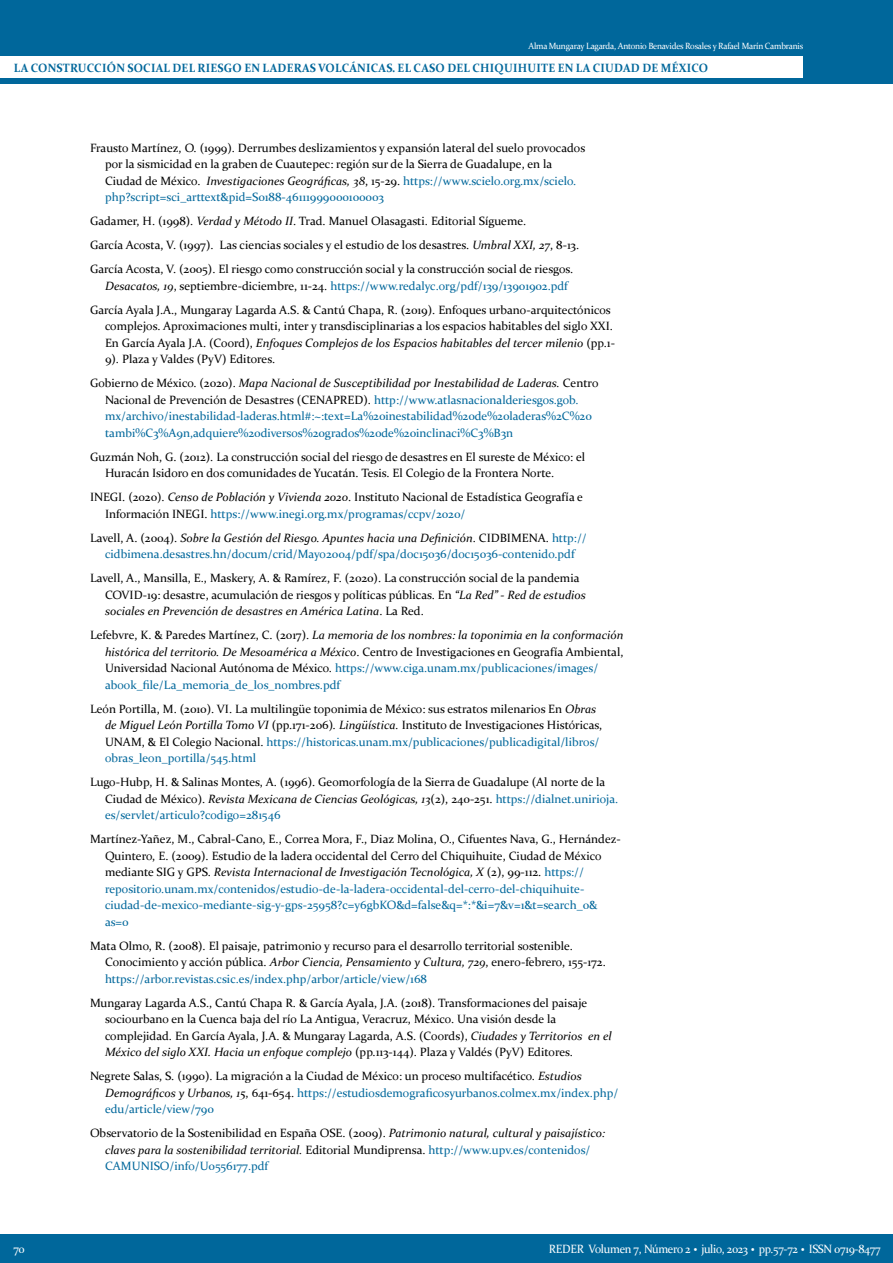
<style>
.page{position:relative;width:893px;height:1263px;background:#fff}
.page>*{position:absolute;margin:0;border:0;box-sizing:border-box;transform-origin:0 0}
.Referencias{font:12px/16.5px "Constantia";color:#000}
.Referencias-2{font:12px/16.5px "Constantia";color:#00679b}
.Referencias-3{font:italic 12px/16.5px "Constantia";color:#000}
.t1{font:700 12px "Constantia";letter-spacing:.02em;color:#00679b;scale:.95 1}
.t2{font:12px "Constantia";letter-spacing:-.025em;color:#fff;scale:.95 1}
.t3{font:9px "Constantia";letter-spacing:-.025em;color:#fff;scale:.95 1}
.s1{font-style:italic}
.s2{color:#00679b}
.s3{color:#000}
.s4{font-style:italic;color:#000}
.s5{font-style:normal}
.s6{font-style:normal;color:#00679b}
.s7{font-weight:700;font-size:18px}
</style>
<div class="page">
<div style="left:0;top:0;width:893px;height:84px;background:#00679b"></div>
<div style="left:0;top:56px;width:803px;height:22px;background:#fff"></div>
<div style="left:0;top:1234px;width:893px;height:29px;background:#00679b"></div>
<p class="t3" style="left:528px;top:40px;width:291px">Alma Mungaray Lagarda, Antonio Benavides Rosales y Rafael Marín Cambranis</p>
<p class="t1" style="left:14px;top:59px;width:733px">LA CONSTRUCCIÓN SOCIAL DEL RIESGO EN LADERAS VOLCÁNICAS. EL CASO DEL CHIQUIHUITE EN LA CIUDAD DE MÉXICO</p>
<p class="Referencias" style="left:105px;top:139px;width:482px;text-indent:-15px">Frausto Martínez, O. (1999). Derrumbes deslizamientos y expansión lateral del suelo provocados por la sismicidad en la graben de Cuautepec: región sur de la Sierra de Guadalupe, en la Ciudad de México. <span class="s1">Investigaciones Geográficas, 38</span>, 15-29. <span class="s2">https://www.scielo.org.mx/scielo. php?script=sci_arttext&amp;pid=S0188-46111999000100003</span></p>
<p class="Referencias" style="left:90px;top:212px;width:438px">Gadamer, H. (1998). <span class="s1">Verdad y Método II</span>. Trad. Manuel Olasagasti. Editorial Sígueme.</p>
<p class="Referencias" style="left:90px;top:236px;width:491px">García Acosta, V. (1997). Las ciencias sociales y el estudio de los desastres. <span class="s1">Umbral XXI, 27</span>, 8-13.</p>
<p class="Referencias" style="left:105px;top:260px;width:470px;text-indent:-15px">García Acosta, V. (2005). El riesgo como construcción social y la construcción social de riesgos.<br><span class="s1">Desacatos, 19</span>, septiembre-diciembre, 11-24. <span class="s2">https://www.redalyc.org/pdf/139/13901902.pdf</span></p>
<p class="Referencias" style="left:105px;top:301px;width:511px;text-indent:-15px">García Ayala J.A., Mungaray Lagarda A.S. &amp; Cantú Chapa, R. (2019). Enfoques urbano-arquitectónicos complejos. Aproximaciones multi, inter y transdisciplinarias a los espacios habitables del siglo XXI.<br>En García Ayala J.A. (Coord), <span class="s1">Enfoques Complejos de los Espacios habitables del tercer milenio</span> (pp.1- 9). Plaza y Valdes (PyV) Editores.</p>
<p class="Referencias-2" style="left:105px;top:374px;width:495px;text-indent:-15px"><span class="s3">Gobierno de México. (2020).</span> <span class="s4">Mapa Nacional de Susceptibilidad por Inestabilidad de Laderas.</span> <span class="s3">Centro Nacional de Prevención de Desastres (CENAPRED).</span> http://www.atlasnacionalderiesgos.gob. mx/archivo/inestabilidad-laderas.html#:~:text=La%20inestabilidad%20de%20laderas%2C%20 tambi%C3%A9n,adquiere%20diversos%20grados%20de%20inclinaci%C3%B3n</p>
<p class="Referencias" style="left:105px;top:448px;width:482px;text-indent:-15px">Guzmán Noh, G. (2012). La construcción social del riesgo de desastres en El sureste de México: el<br>Huracán Isidoro en dos comunidades de Yucatán. Tesis. El Colegio de la Frontera Norte.</p>
<p class="Referencias" style="left:105px;top:488px;width:479px;text-indent:-15px">INEGI. (2020). <span class="s1">Censo de Población y Vivienda 2020</span>. Instituto Nacional de Estadística Geografía e<br>Información INEGI. <span class="s2">https://www.inegi.org.mx/programas/ccpv/2020/</span></p>
<p class="Referencias-2" style="left:90px;top:529px;width:498px;text-align:center"><span class="s3">Lavell, A. (2004).</span> <span class="s4">Sobre la Gestión del Riesgo. Apuntes hacia una Definición</span><span class="s3">. CIDBIMENA.</span> http:// cidbimena.desastres.hn/docum/crid/Mayo2004/pdf/spa/doc15036/doc15036-contenido.pdf</p>
<p class="Referencias" style="left:105px;top:569px;width:482px;text-indent:-15px">Lavell, A., Mansilla, E., Maskery, A. &amp; Ramírez, F. (2020). La construcción social de la pandemia<br>COVID-19: desastre, acumulación de riesgos y políticas públicas. En <span class="s1">“La Red” - Red de estudios sociales en Prevención de desastres en América Latina</span>. La Red.</p>
<p class="Referencias" style="left:105px;top:626px;width:520px;text-indent:-15px">Lefebvre, K. &amp; Paredes Martínez, C. (2017). <span class="s1">La memoria de los nombres: la toponimia en la conformación histórica del territorio. De Mesoamérica a México</span>. Centro de Investigaciones en Geografía Ambiental, Universidad Nacional Autónoma de México. <span class="s2">https://www.ciga.unam.mx/publicaciones/images/ abook_file/La_memoria_de_los_nombres.pdf</span></p>
<p class="Referencias" style="left:105px;top:700px;width:499px;text-indent:-15px">León Portilla, M. (2010). VI. La multilingüe toponimia de México: sus estratos milenarios En <span class="s1">Obras de Miguel León Portilla Tomo VI</span> (pp.171-206)<span class="s1">. Lingüística.</span> Instituto de Investigaciones Históricas, UNAM, &amp; El Colegio Nacional. <span class="s2">https://historicas.unam.mx/publicaciones/publicadigital/libros/ obras_leon_portilla/545.html</span></p>
<p class="Referencias" style="left:105px;top:773px;width:515px;text-indent:-15px">Lugo-Hubp, H. &amp; Salinas Montes, A. (1996). Geomorfología de la Sierra de Guadalupe (Al norte de la<br>Ciudad de México). <span class="s1">Revista Mexicana de Ciencias Geológicas, 13</span>(2), 240-251. <span class="s2">https://dialnet.unirioja. es/servlet/articulo?codigo=281546</span></p>
<p class="Referencias" style="left:105px;top:830px;width:517px;text-indent:-15px">Martínez-Yañez, M., Cabral-Cano, E., Correa Mora, F., Diaz Molina, O., Cifuentes Nava, G., Hernández-Quintero, E. (2009). Estudio de la ladera occidental del Cerro del Chiquihuite, Ciudad de México mediante SIG y GPS. <span class="s1">Revista Internacional de Investigación Tecnológica, X</span> (2), 99-112. <span class="s2">https:// repositorio.unam.mx/contenidos/estudio-de-la-ladera-occidental-del-cerro-del-chiquihuite&shy;ciudad-de-mexico-mediante-sig-y-gps-25958?c=y6gbKO&amp;d=false&amp;q=*:*&amp;i=7&amp;v=1&amp;t=search_0&amp; as=0</span></p>
<p class="Referencias" style="left:105px;top:937px;width:502px;text-indent:-15px">Mata Olmo, R. (2008). El paisaje, patrimonio y recurso para el desarrollo territorial sostenible.<br>Conocimiento y acción pública. <span class="s1">Arbor Ciencia, Pensamiento y Cultura, 729</span>, enero-febrero, 155-172. <span class="s2">https://arbor.revistas.csic.es/index.php/arbor/article/view/168</span></p>
<p class="Referencias" style="left:105px;top:994px;width:508px;text-indent:-15px">Mungaray Lagarda A.S., Cantú Chapa R. &amp; García Ayala, J.A. (2018). Transformaciones del paisaje sociourbano en la Cuenca baja del río La Antigua, Veracruz, México. Una visión desde la complejidad. En García Ayala, J.A. &amp; Mungaray Lagarda, A.S. (Coords), <span class="s1">Ciudades y Territorios en el México del siglo XXI. Hacia un enfoque complejo</span> (pp.113-144). Plaza y Valdés (PyV) Editores.</p>
<p class="Referencias" style="left:105px;top:1067px;width:515px;text-indent:-15px">Negrete Salas, S. (1990). La migración a la Ciudad de México: un proceso multifacético. <span class="s1">Estudios<br>Demográficos y Urbanos, 15</span>, 641-654. <span class="s2">https://estudiosdemograficosyurbanos.colmex.mx/index.php/ edu/article/view/790</span></p>
<p class="Referencias-3" style="left:105px;top:1124px;width:502px;text-indent:-15px"><span class="s5">Observatorio de la Sostenibilidad en España OSE. (2009).</span> Patrimonio natural, cultural y paisajístico: claves para la sostenibilidad territorial. <span class="s5">Editorial Mundiprensa.</span> <span class="s6">http://www.upv.es/contenidos/<br>CAMUNISO/info/U0556177.pdf</span></p>
<p class="t2" style="left:14px;top:1241px;width:13px">70</p>
<p class="t2" style="left:549px;top:1240px;width:351px">REDER Volumen 7, Número 2 <span class="s7">·</span> julio, 2023 <span class="s7">·</span> pp.57-72 <span class="s7">·</span> ISSN 0719-8477</p>
</div>
